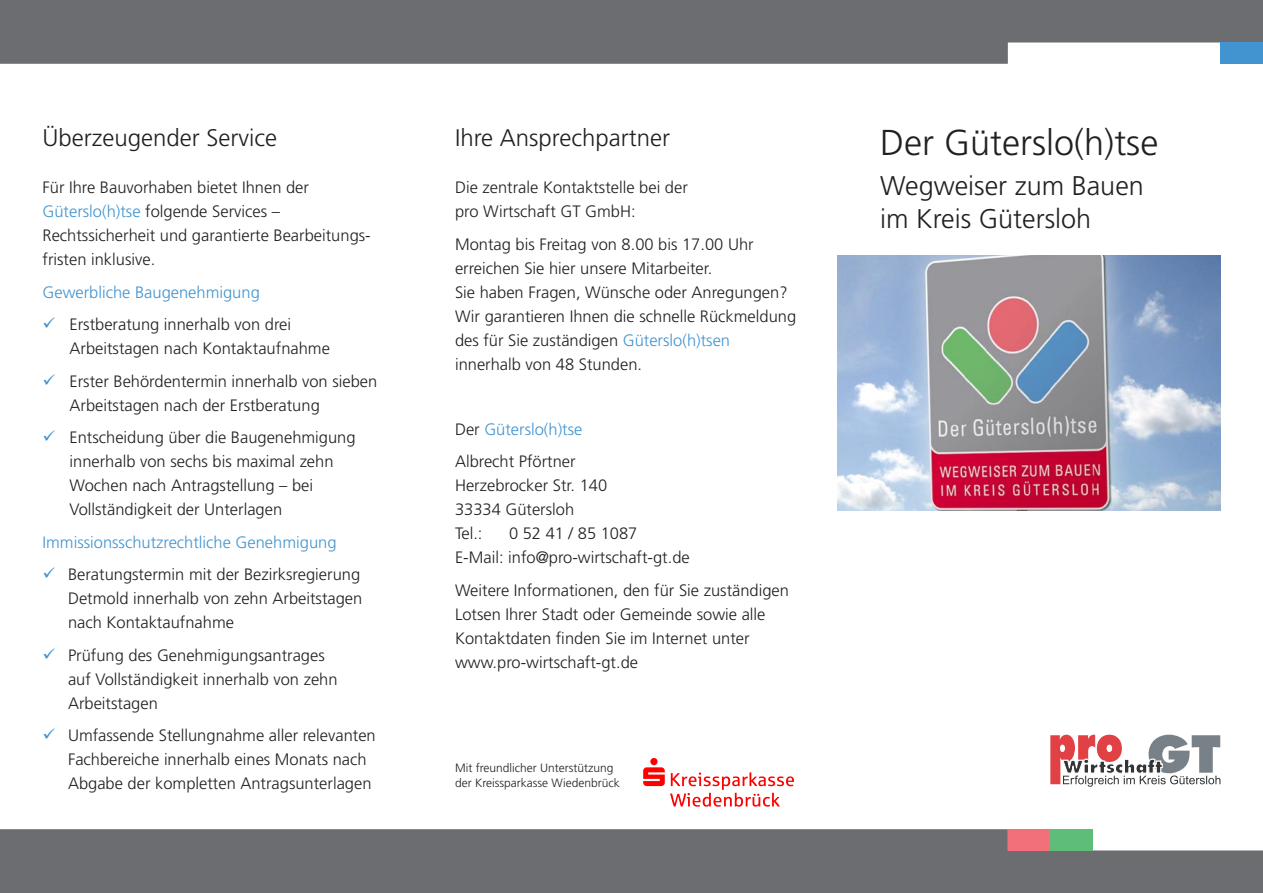
<style>
.page{position:relative;width:1263px;height:893px;background:#fff}
.page>*{position:absolute;margin:0;border:0;box-sizing:border-box;transform-origin:0 0}
.t1{font:300 36px "Frutiger LT";color:#231f20}
.t2{font:300 27px/32.4px "Frutiger LT";color:#231f20}
.t3{font:300 24px "Frutiger LT";color:#231f20}
.t4{font:300 16.5px/24px "Frutiger LT";color:#231f20}
.t5{font:300 16.5px "Frutiger LT";color:#4194d0}
.t6{font:300 12px/15px "Frutiger LT";color:#231f20}
.s1{color:#4194d0}
.s2{color:#231f20}
</style>
<div class="page">
<svg style="left:0;top:0;width:1263px;height:64px;background:#747578"></svg>
<div style="left:1220px;top:43px;width:43px;height:21px;background:#4194d0"></div>
<div style="left:0;top:829px;width:1263px;height:64px;background:#6c6d70"></div>
<div style="left:1008px;top:829px;width:42px;height:21px;background:#f17079"></div>
<div style="left:1050px;top:829px;width:43px;height:21px;background:#5ebe79"></div>
<img style="left:838px;top:255px;width:382px;height:255px">
<svg style="left:1050px;top:735px;width:170px;height:52px"></svg>
<svg style="left:643px;top:758px;width:151px;height:49px"></svg>
<p class="t3" style="left:43px;top:124px;width:236px">Überzeugender Service</p>
<p class="t4" style="left:43px;top:176px;width:330px">Für Ihre Bauvorhaben bietet Ihnen der <span class="s1">Güterslo(h)tse</span> folgende Services – Rechtssicherheit und garantierte Bearbeitungs&shy;fristen inklusive.</p>
<p class="t5" style="left:43px;top:283px;width:219px">Gewerbliche Baugenehmigung</p>
<p class="t4" style="left:70px;top:313px;width:262px">Erstberatung innerhalb von drei<br>Arbeitstagen nach Kontaktaufnahme</p>
<p class="t4" style="left:70px;top:369px;width:309px">Erster Behördentermin innerhalb von sieben<br>Arbeitstagen nach der Erstberatung</p>
<p class="t4" style="left:70px;top:426px;width:288px">Entscheidung über die Baugenehmigung innerhalb von sechs bis maximal zehn Wochen nach Antragstellung – bei Vollständigkeit der Unterlagen</p>
<p class="t5" style="left:43px;top:533px;width:295px">Immissionsschutzrechtliche Genehmigung</p>
<p class="t4" style="left:68px;top:563px;width:296px">Beratungstermin mit der Bezirksregierung<br>Detmold innerhalb von zehn Arbeitstagen nach Kontaktaufnahme</p>
<p class="t4" style="left:68px;top:643px;width:271px">Prüfung des Genehmigungsantrages auf Vollständigkeit innerhalb von zehn<br>Arbeitstagen</p>
<p class="t4" style="left:68px;top:724px;width:309px">Umfassende Stellungnahme aller relevanten<br>Fachbereiche innerhalb eines Monats nach<br>Abgabe der kompletten Antragsunterlagen</p>
<p class="t3" style="left:455px;top:124px;width:217px">Ihre Ansprechpartner</p>
<p class="t4" style="left:455px;top:176px;width:234px">Die zentrale Kontaktstelle bei der pro Wirtschaft GT GmbH:</p>
<p class="t4" style="left:455px;top:232px;width:343px">Montag bis Freitag von 8.00 bis 17.00 Uhr erreichen Sie hier unsere Mitarbeiter.<br>Sie haben Fragen, Wünsche oder Anregungen?<br>Wir garantieren Ihnen die schnelle Rückmeldung des für Sie zuständigen <span class="s1">Güterslo(h)tsen </span>innerhalb von 48 Stunden.</p>
<p class="t5" style="left:455px;top:420px;width:129px"><span class="s2">Der</span> Güterslo(h)tse</p>
<p class="t4" style="left:455px;top:450px;width:154px">Albrecht Pförtner<br>Herzebrocker Str. 140<br>33334 Gütersloh<br>Tel.:</p>
<p class="t4" style="left:455px;top:522px;width:236px;text-align:center">0 52 41 / 85 1087<br>E-Mail: info@pro-wirtschaft-gt.de</p>
<p class="t4" style="left:455px;top:578px;width:336px">Weitere Informationen, den für Sie zuständigen Lotsen Ihrer Stadt oder Gemeinde sowie alle Kontaktdaten finden Sie im Internet unter www.pro-wirtschaft-gt.de</p>
<p class="t6" style="left:455px;top:760px;width:166px">Mit freundlicher Unterstützung der Kreissparkasse Wiedenbrück</p>
<p class="t1" style="left:880px;top:122px;width:280px">Der Güterslo(h)tse</p>
<p class="t2" style="left:880px;top:170px;width:265px">Wegweiser zum Bauen im Kreis Gütersloh</p>
</div>
